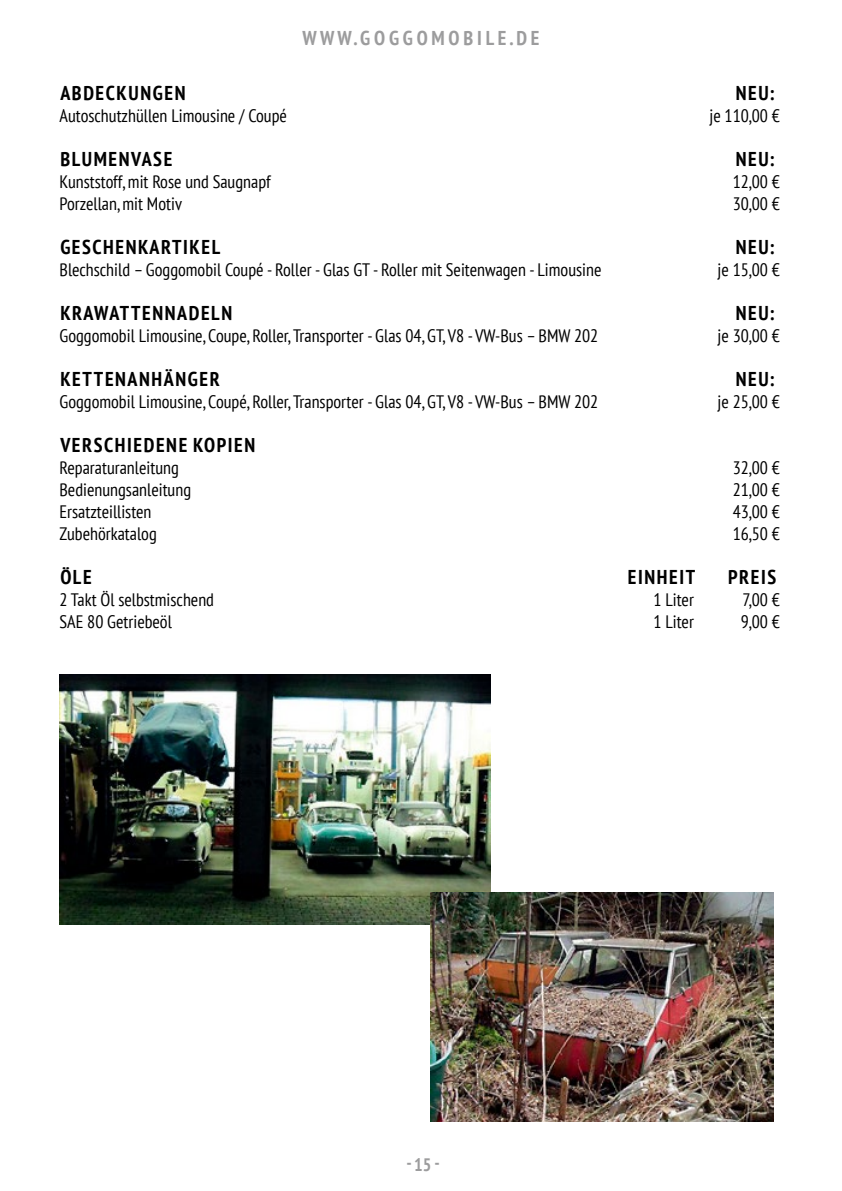
<style>
.page{position:relative;width:842px;height:1191px;background:#fff}
.page>*{position:absolute;margin:0;border:0;box-sizing:border-box;transform-origin:0 0}
.t1{font:700 condensed 20px "PT Sans";letter-spacing:.08em;color:#000}
.t2{font:700 condensed 20px "PT Sans";letter-spacing:.19em;color:#9c9c9d}
.t3{font:condensed 18px "PT Sans";color:#000}
.t4{font:700 condensed 18px "PT Sans";color:#9c9c9d}
</style>
<div class="page">
<img style="left:60px;top:675px;width:430px;height:249px">
<img style="left:431px;top:892px;width:342px;height:229px">
<p class="t2" style="left:302px;top:25px;width:238px">WWW.GOGGOMOBILE.DE</p>
<p class="t1" style="left:60px;top:80px;width:127px">ABDECKUNGEN</p>
<p class="t1" style="left:736px;top:80px;width:40px">NEU:</p>
<p class="t3" style="left:60px;top:104px;width:229px">Autoschutzhüllen Limousine / Coupé</p>
<p class="t3" style="left:709px;top:104px;width:72px">je 110,00 €</p>
<p class="t1" style="left:60px;top:146px;width:113px">BLUMENVASE</p>
<p class="t1" style="left:736px;top:146px;width:40px">NEU:</p>
<p class="t3" style="left:60px;top:170px;width:213px">Kunststoff, mit Rose und Saugnapf</p>
<p class="t3" style="left:733px;top:170px;width:49px">12,00 €</p>
<p class="t3" style="left:60px;top:192px;width:124px">Porzellan, mit Motiv</p>
<p class="t3" style="left:733px;top:192px;width:49px">30,00 €</p>
<p class="t1" style="left:60px;top:234px;width:161px">GESCHENKARTIKEL</p>
<p class="t1" style="left:736px;top:234px;width:40px">NEU:</p>
<p class="t3" style="left:60px;top:258px;width:543px">Blechschild – Goggomobil Coupé - Roller - Glas GT - Roller mit Seitenwagen - Limousine</p>
<p class="t3" style="left:718px;top:258px;width:64px">je 15,00 €</p>
<p class="t1" style="left:60px;top:300px;width:173px">KRAWATTENNADELN</p>
<p class="t1" style="left:736px;top:300px;width:40px">NEU:</p>
<p class="t3" style="left:60px;top:324px;width:540px">Goggomobil Limousine, Coupe, Roller, Transporter - Glas 04, GT, V8 - VW-Bus – BMW 202</p>
<p class="t3" style="left:718px;top:324px;width:64px">je 30,00 €</p>
<p class="t1" style="left:60px;top:366px;width:161px">KETTENANHÄNGER</p>
<p class="t1" style="left:736px;top:366px;width:40px">NEU:</p>
<p class="t3" style="left:60px;top:390px;width:540px">Goggomobil Limousine, Coupé, Roller, Transporter - Glas 04, GT, V8 - VW-Bus – BMW 202</p>
<p class="t3" style="left:718px;top:390px;width:64px">je 25,00 €</p>
<p class="t1" style="left:60px;top:432px;width:196px">VERSCHIEDENE KOPIEN</p>
<p class="t3" style="left:60px;top:456px;width:121px">Reparaturanleitung</p>
<p class="t3" style="left:733px;top:456px;width:49px">32,00 €</p>
<p class="t3" style="left:60px;top:478px;width:133px">Bedienungsanleitung</p>
<p class="t3" style="left:733px;top:478px;width:49px">21,00 €</p>
<p class="t3" style="left:59px;top:500px;width:94px">Ersatzteillisten</p>
<p class="t3" style="left:733px;top:500px;width:49px">43,00 €</p>
<p class="t3" style="left:59px;top:522px;width:99px">Zubehörkatalog</p>
<p class="t3" style="left:733px;top:522px;width:49px">16,50 €</p>
<p class="t1" style="left:60px;top:564px;width:33px">ÖLE</p>
<p class="t1" style="left:628px;top:564px;width:69px">EINHEIT</p>
<p class="t1" style="left:728px;top:564px;width:50px">PREIS</p>
<p class="t3" style="left:60px;top:588px;width:156px">2 Takt Öl selbstmischend</p>
<p class="t3" style="left:653px;top:588px;width:42px">1 Liter</p>
<p class="t3" style="left:742px;top:588px;width:39px">7,00 €</p>
<p class="t3" style="left:60px;top:610px;width:114px">SAE 80 Getriebeöl</p>
<p class="t3" style="left:653px;top:610px;width:42px">1 Liter</p>
<p class="t3" style="left:741px;top:610px;width:41px">9,00 €</p>
<p class="t4" style="left:406px;top:1151px;width:35px">- 15 -</p>
</div>
